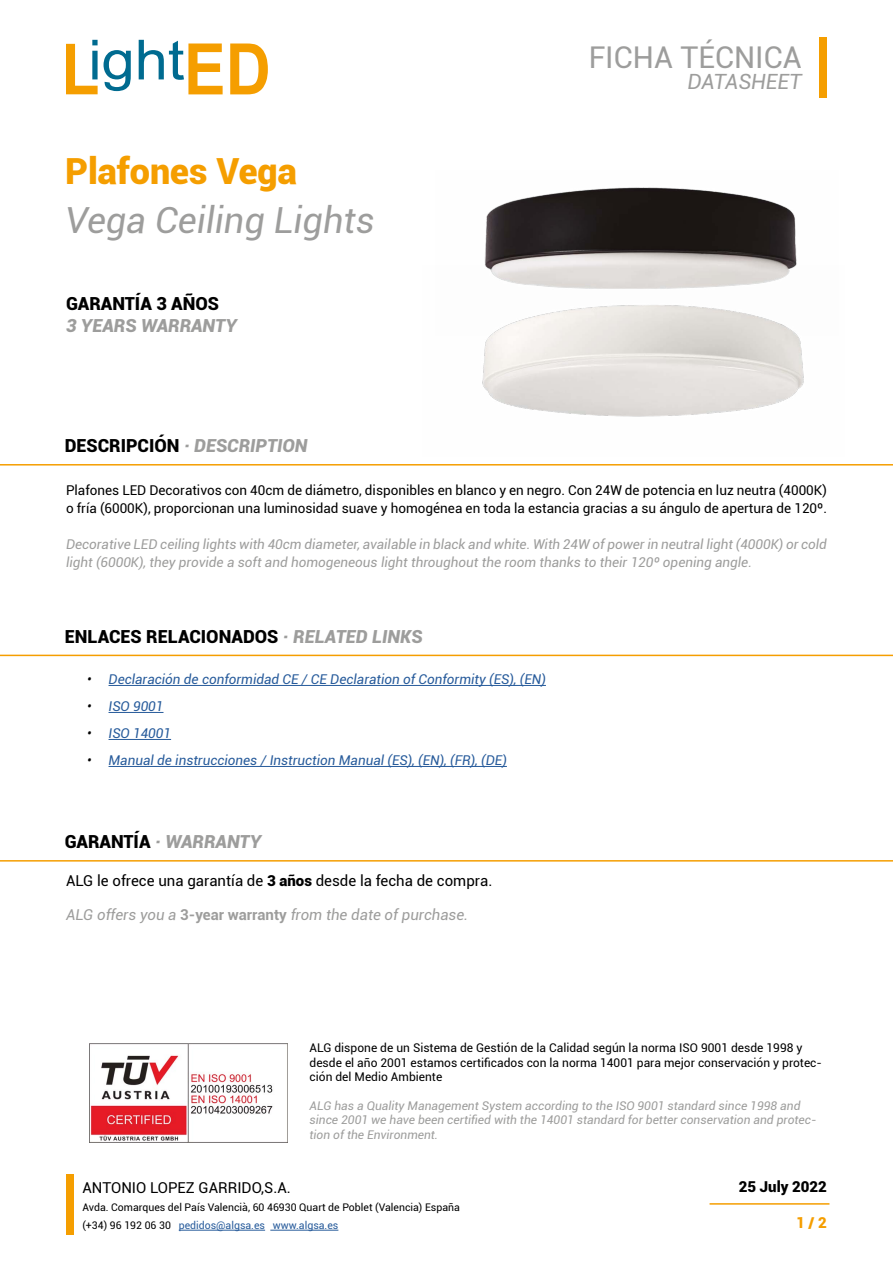
<style>
.page{position:relative;width:893px;height:1263px;background:#fff}
.page>*{position:absolute;margin:0;border:0;box-sizing:border-box;transform-origin:0 0}
.t1{font:italic 36px "Roboto";color:#9d9d9c}
.t2{font:900 36px "Roboto";color:#f59e00}
.t3{font:30px "Roboto";color:#9d9d9c}
.t4{font:italic 21px "Roboto";color:#9d9d9c}
.t5{font:italic 900 18px "Roboto";color:#9d9d9c}
.t6{font:900 18px "Roboto";color:#000}
.t7{font:15px "Roboto";color:#000}
.t8{font:italic 15px "Roboto";color:#9d9d9c}
.t9{font:900 15px "Roboto";color:#000}
.t10{font:900 15px "Roboto";color:#f59e00}
.t11{font:13.5px/18px "Roboto";color:#000}
.t12{font:italic 13.5px/18px "Roboto";color:#9d9d9c}
.t13{font:italic 13.5px "Roboto";color:#275b9b}
.t14{font:italic 12px/14.4px "Roboto";color:#9d9d9c}
.t15{font:12px/14.4px "Roboto";color:#000}
.t16{font:10.5px/18px "Roboto";color:#000}
.s1{font-style:normal;color:#000}
.s2{font-style:italic;color:#9d9d9c}
.s3{color:#000}
.s4{font-weight:900}
.s5{font-weight:700;font-style:normal}
.s6{color:#275b9b}
</style>
<div class="page">
<svg style="left:66px;top:40px;width:32px;height:54px"></svg>
<svg style="left:104px;top:50px;width:27px;height:41px"></svg>
<svg style="left:139px;top:40px;width:84px;height:54px"></svg>
<svg style="left:230px;top:44px;width:38px;height:50px"></svg>
<hr style="left:179px;top:1230px;width:86px;height:1px;background:#275b9b">
<hr style="left:270px;top:1230px;width:68px;height:1px;background:#275b9b">
<div style="left:819px;top:37px;width:8px;height:60px;background:#f59e00"></div>
<div style="left:66px;top:1175px;width:8px;height:60px;background:#f59e00"></div>
<hr style="left:710px;top:1203px;width:119px;height:2px;background:#f59e00">
<hr style="left:0;top:464px;width:893px;height:1px;background:#f59e00">
<hr style="left:0;top:655px;width:893px;height:1px;background:#f59e00">
<hr style="left:109px;top:685px;width:437px;height:1px;background:#275b9b">
<hr style="left:109px;top:712px;width:54px;height:1px;background:#275b9b">
<hr style="left:109px;top:739px;width:62px;height:1px;background:#275b9b">
<hr style="left:109px;top:766px;width:398px;height:1px;background:#275b9b">
<img style="left:89px;top:1043px;width:198px;height:100px">
<hr style="left:0;top:860px;width:893px;height:1px;background:#f59e00">
<img style="left:484px;top:187px;width:313px;height:78px">
<img style="left:482px;top:265px;width:322px;height:152px">
<h1 class="t2" style="left:65px;top:145px;width:233px">Plafones Vega</h1>
<h1 class="t1" style="left:65px;top:195px;width:311px">Vega Ceiling Lights</h1>
<h3 class="t6" style="left:66px;top:291px;width:155px">GARANTÍA 3 AÑOS</h3>
<h3 class="t5" style="left:66px;top:313px;width:172px">3 YEARS WARRANTY</h3>
<h2 class="t3" style="left:589px;top:36px;width:214px">FICHA TÉCNICA</h2>
<h3 class="t4" style="left:687px;top:67px;width:116px">DATASHEET</h3>
<h3 class="t5" style="left:65px;top:433px;width:244px"><span class="s1">DESCRIPCIÓN</span> · DESCRIPTION</h3>
<p class="t11" style="left:66px;top:480px;width:762px">Plafones LED Decorativos con 40cm de diámetro, disponibles en blanco y en negro. Con 24W de potencia en luz neutra (4000K) o fría (6000K), proporcionan una luminosidad suave y homogénea en toda la estancia gracias a su ángulo de apertura de 120º.</p>
<p class="t12" style="left:66px;top:534px;width:762px">Decorative LED ceiling lights with 40cm diameter, available in black and white. With 24W of power in neutral light (4000K) or cold light (6000K), they provide a soft and homogeneous light throughout the room thanks to their 120º opening angle.</p>
<h3 class="t6" style="left:65px;top:624px;width:359px">ENLACES RELACIONADOS <span class="s2">· RELATED LINKS</span></h3>
<p class="t13" style="left:87px;top:670px;width:460px"><span class="s3">•</span> Declaración de conformidad CE / CE Declaration of Conformity (ES), (EN)</p>
<p class="t13" style="left:87px;top:697px;width:78px"><span class="s3">•</span> ISO 9001</p>
<p class="t13" style="left:87px;top:724px;width:85px"><span class="s3">•</span> ISO 14001</p>
<p class="t13" style="left:87px;top:751px;width:421px"><span class="s3">•</span> Manual de instrucciones / Instruction Manual (ES), (EN), (FR), (DE)</p>
<h3 class="t5" style="left:65px;top:829px;width:198px"><span class="s1">GARANTÍA</span> · WARRANTY</h3>
<p class="t7" style="left:66px;top:870px;width:428px">ALG le ofrece una garantía de <span class="s4">3 años</span> desde la fecha de compra.</p>
<p class="t8" style="left:66px;top:904px;width:404px">ALG offers you a <span class="s5">3-year warranty</span> from the date of purchase.</p>
<p class="t15" style="left:310px;top:1040px;width:514px">ALG dispone de un Sistema de Gestión de la Calidad según la norma ISO 9001 desde 1998 y desde el año 2001 estamos certificados con la norma 14001 para mejor conservación y protec&shy;ción del Medio Ambiente</p>
<p class="t14" style="left:310px;top:1098px;width:508px">ALG has a Quality Management System according to the ISO 9001 standard since 1998 and since 2001 we have been certified with the 14001 standard for better conservation and protec&shy;tion of the Environment.</p>
<p class="t7" style="left:82px;top:1177px;width:210px">ANTONIO LOPEZ GARRIDO,S.A.</p>
<p class="t16" style="left:82px;top:1198px;width:379px">Avda. Comarques del País Valencià, 60 46930 Quart de Poblet (Valencia) España (+34) 96 192 06 30 <span class="s6">pedidos@algsa.es www.algsa.es</span></p>
<p class="t9" style="left:739px;top:1176px;width:90px">25 July 2022</p>
<p class="t10" style="left:796px;top:1212px;width:32px">1 / 2</p>
</div>
